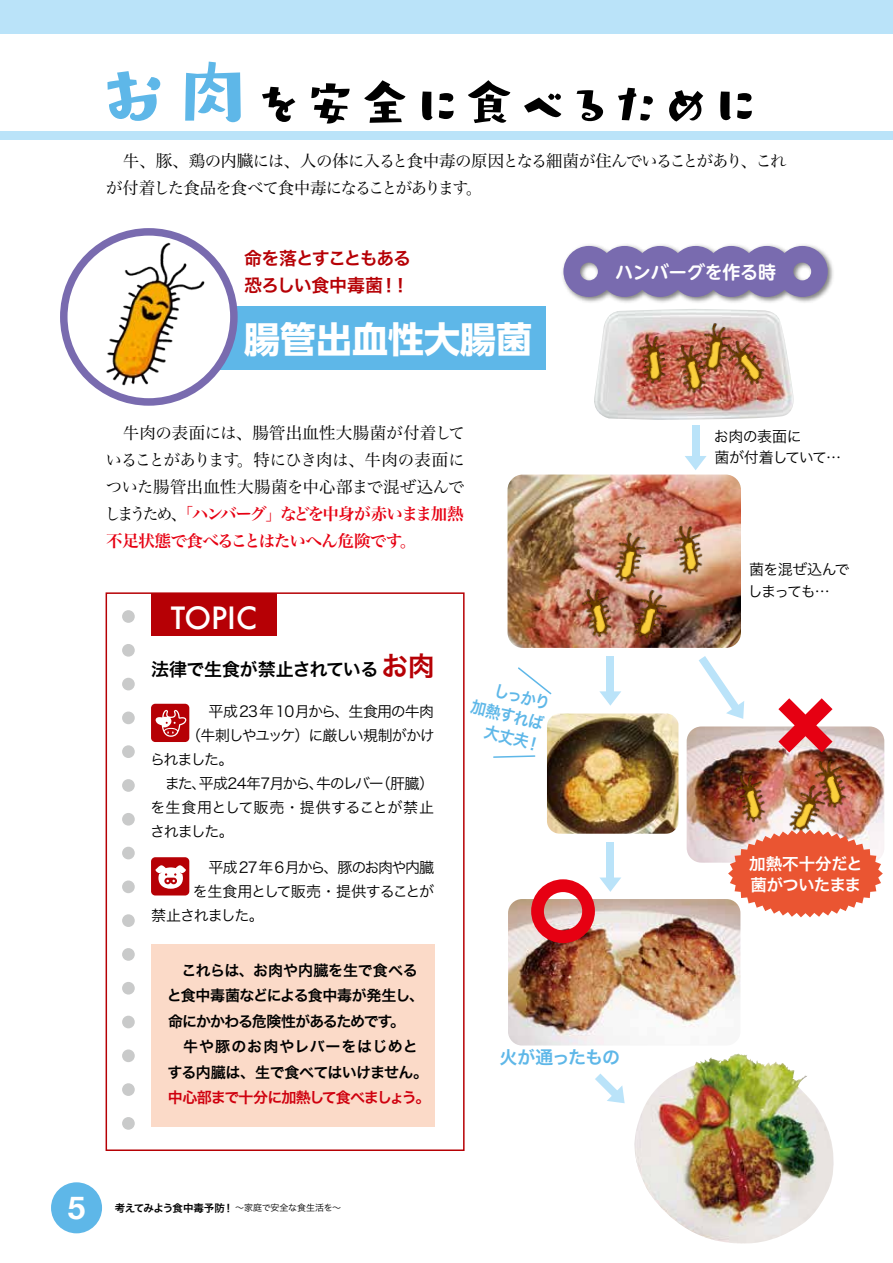
<style>
.page{position:relative;width:893px;height:1263px;background:#fff}
.page>*{position:absolute;margin:0;border:0;box-sizing:border-box;transform-origin:0 0}
.t1{font:52.5px "Baby Pop Std EB";letter-spacing:-.04em;color:#000}
.t2{font:700 36px "UD Shin Go Pro";color:#fff}
.t3{font:700 31.5px "Helvetica Neue";color:#fff}
.t4{font:500 30px "Futura";letter-spacing:-.005em;color:#fff}
.t5{font:18px/27px "Hira Kaku Pro W6";letter-spacing:-.075em;color:#b60005}
.t6{font:18px "Hira Kaku Pro W6";letter-spacing:-.02em;color:#000}
.t7{font:700 18px "UD Shin M Go Pro De";letter-spacing:-.01em;color:#fff}
.t8{font:18px "Hira Kaku Pro W6";letter-spacing:-.06em;color:#5eb7e8}
.t9{font:16.5px/27px "Hira Min Pro W3";letter-spacing:-.05em;color:#000}
.t10{font:16.5px/27px "Hira Min Pro W6";letter-spacing:-.05em;color:#e60012}
.t11{font:16.5px/21px "Hira Kaku Pro W6";letter-spacing:-.03em;color:#fff}
.t12{font:16.5px/21px "Hira Kaku Pro W6";color:#5eb7e8;text-align:right;scale:.92 1}
.t13{font:15px/21px "Hira Kaku Pro W3";letter-spacing:-.065em;color:#000}
.t14{font:15px/25.5px "Hira Kaku Pro W6";letter-spacing:-.03em;color:#000}
.t15{font:15px/25.5px "Hira Kaku Pro W6";color:#000;text-align:center}
.t16{font:15px "Hira Kaku Pro W3";letter-spacing:.005em;color:#000}
.t17{font:15px "Hira Kaku Pro W6";letter-spacing:-.07em;color:#cf000e}
.t18{font:15px "Hira Kaku Pro W3";letter-spacing:-.09em;color:#000}
.t19{font:15px/21px "Hira Kaku Pro W3";letter-spacing:-.035em;color:#000}
.t20{font:10.5px "Hira Kaku Pro W6";letter-spacing:-.045em;color:#000}
.s1{font-size:78.75px;color:#5eb7e8}
.s2{font-family:"Hira Min Pro W3";color:#000}
.s3{font-size:27px;color:#b60005}
.s4{font-family:"Hira Kaku Pro W3";font-size:9px}
</style>
<div class="page">
<img style="left:687px;top:726px;width:197px;height:137px">
<div style="left:151px;top:593px;width:126px;height:43px;background:#b60005"></div>
<div style="left:205px;top:306px;width:340px;height:64px;background:#5eb7e8"></div>
<img style="left:594px;top:309px;width:200px;height:111px">
<svg style="left:64px;top:232px;width:170px;height:170px"></svg>
<div style="left:60px;top:228px;width:178px;height:178px;border:8px solid #796baf;border-radius:50%"></div>
<div style="left:106px;top:592px;width:359px;height:559px;border:2px solid #b60005"></div>
<div style="left:122px;top:610px;width:13px;height:13px;background:#c9caca;border-radius:50%"></div>
<div style="left:122px;top:644px;width:13px;height:13px;background:#c9caca;border-radius:50%"></div>
<div style="left:122px;top:678px;width:13px;height:12px;background:#c9caca;border-radius:50%"></div>
<div style="left:122px;top:711px;width:13px;height:13px;background:#c9caca;border-radius:50%"></div>
<div style="left:122px;top:745px;width:13px;height:13px;background:#c9caca;border-radius:50%"></div>
<div style="left:122px;top:779px;width:13px;height:13px;background:#c9caca;border-radius:50%"></div>
<div style="left:122px;top:813px;width:13px;height:12px;background:#c9caca;border-radius:50%"></div>
<div style="left:122px;top:847px;width:13px;height:12px;background:#c9caca;border-radius:50%"></div>
<div style="left:122px;top:880px;width:13px;height:13px;background:#c9caca;border-radius:50%"></div>
<div style="left:122px;top:914px;width:13px;height:13px;background:#c9caca;border-radius:50%"></div>
<div style="left:122px;top:948px;width:13px;height:13px;background:#c9caca;border-radius:50%"></div>
<div style="left:122px;top:982px;width:13px;height:12px;background:#c9caca;border-radius:50%"></div>
<div style="left:122px;top:1016px;width:13px;height:12px;background:#c9caca;border-radius:50%"></div>
<div style="left:122px;top:1049px;width:13px;height:13px;background:#c9caca;border-radius:50%"></div>
<div style="left:122px;top:1083px;width:13px;height:13px;background:#c9caca;border-radius:50%"></div>
<div style="left:122px;top:1117px;width:13px;height:13px;background:#c9caca;border-radius:50%"></div>
<div style="left:151px;top:945px;width:283px;height:182px;background:#fbdac8"></div>
<svg style="left:778px;top:698px;width:54px;height:54px"></svg>
<img style="left:83px;top:237px;width:134px;height:163px">
<img style="left:507px;top:474px;width:234px;height:174px">
<img style="left:663px;top:334px;width:57px;height:72px">
<img style="left:628px;top:326px;width:50px;height:69px">
<img style="left:691px;top:317px;width:46px;height:66px">
<img style="left:711px;top:326px;width:71px;height:74px">
<img style="left:603px;top:526px;width:49px;height:56px">
<img style="left:661px;top:516px;width:55px;height:70px">
<img style="left:626px;top:582px;width:49px;height:66px">
<img style="left:569px;top:578px;width:57px;height:70px">
<img style="left:780px;top:774px;width:56px;height:56px">
<img style="left:801px;top:749px;width:60px;height:73px">
<img style="left:722px;top:763px;width:58px;height:72px">
<div style="left:692px;top:425px;width:7px;height:38px;background:#bae3f9"></div>
<svg style="left:685px;top:456px;width:22px;height:14px"></svg>
<div style="left:606px;top:656px;width:8px;height:42px;background:#bae3f9"></div>
<svg style="left:599px;top:691px;width:22px;height:15px"></svg>
<svg style="left:699px;top:656px;width:45px;height:63px"></svg>
<div style="left:606px;top:842px;width:8px;height:43px;background:#bae3f9"></div>
<img style="left:508px;top:899px;width:232px;height:146px">
<svg style="left:531px;top:877px;width:90px;height:66px"></svg>
<img style="left:634px;top:1054px;width:200px;height:190px">
<img style="left:562px;top:244px;width:271px;height:59px">
<svg style="left:563px;top:246px;width:265px;height:51px;background:#877bb4"></svg>
<svg style="left:493px;top:755px;width:43px;height:3px"></svg>
<svg style="left:518px;top:667px;width:34px;height:28px"></svg>
<svg style="left:595px;top:1073px;width:30px;height:30px"></svg>
<div style="left:151px;top:704px;width:38px;height:38px;background:#b60005;border-radius:4px"></div>
<div style="left:151px;top:857px;width:38px;height:38px;background:#b60005;border-radius:4px"></div>
<svg style="left:155px;top:865px;width:31px;height:24px"></svg>
<div style="left:0;top:131px;width:893px;height:9px;background:#bae3f9"></div>
<div style="left:0;top:0;width:893px;height:34px;background:#bae3f9"></div>
<svg style="left:156px;top:710px;width:30px;height:27px"></svg>
<svg style="left:728px;top:830px;width:155px;height:87px"></svg>
<img style="left:547px;top:713px;width:131px;height:121px">
<div style="left:51px;top:1182px;width:51px;height:51px;background:#5eb7e8;border-radius:50%"></div>
<h1 class="t1" style="left:93px;top:62px;width:669px"><span class="s1">お肉</span>を安全に食べるために</h1>
<p class="t9" style="left:106px;top:146px;width:682px">　牛、豚、鶏の内臓には、人の体に入ると食中毒の原因となる細菌が住んでいることがあり、これが付着した食品を食べて食中毒になることがあります。</p>
<p class="t5" style="left:244px;top:244px;width:168px">命を落とすこともある恐ろしい食中毒菌！！</p>
<h2 class="t2" style="left:244px;top:310px;width:290px">腸管出血性大腸菌</h2>
<p class="t9" style="left:106px;top:418px;width:361px;text-align:justify">　牛肉の表面には、腸管出血性大腸菌が付着していることがあります。特にひき肉は、牛肉の表面についた腸管出血性大腸菌を中心部まで混ぜ込んで</p>
<p class="t10" style="left:104px;top:499px;width:361px"><span class="s2">しまうため、</span>「ハンバーグ」などを中身が赤いまま加熱不足状態で食べることはたいへん危険です。</p>
<h3 class="t4" style="left:171px;top:597px;width:88px">TOPIC</h3>
<p class="t6" style="left:151px;top:653px;width:285px">法律で生食が禁止されている<span class="s3">お肉</span></p>
<p class="t13" style="left:209px;top:700px;width:227px">平成23年10月から、生食用の牛肉</p>
<p class="t18" style="left:186px;top:722px;width:250px">（牛刺しやユッケ）に厳しい規制がかけ</p>
<p class="t13" style="left:150px;top:748px;width:85px">られました。</p>
<p class="t13" style="left:151px;top:772px;width:284px">　また、平成24年7月から、牛のレバー（肝臓）</p>
<p class="t16" style="left:150px;top:794px;width:285px">を生食用として販売・提供することが禁止</p>
<p class="t13" style="left:150px;top:820px;width:85px">されました。</p>
<p class="t13" style="left:209px;top:855px;width:227px">平成27年6月から、豚のお肉や内臓</p>
<p class="t13" style="left:193px;top:879px;width:243px">を生食用として販売・提供することが</p>
<p class="t13" style="left:151px;top:903px;width:114px">禁止されました。</p>
<p class="t12" style="left:479px;top:675px;width:85px;rotate:14deg">しっかり<br>加熱すれば大丈夫！</p>
<p class="t7" style="left:615px;top:258px;width:163px">ハンバーグを作る時</p>
<p class="t19" style="left:714px;top:424px;width:129px">お肉の表面に<br>菌が付着していて…</p>
<p class="t13" style="left:748px;top:558px;width:103px">菌を混ぜ込んでしまっても…</p>
<p class="t11" style="left:749px;top:852px;width:115px">加熱不十分だと菌がついたまま</p>
<p class="t14" style="left:167px;top:956px;width:259px">　これらは、お肉や内臓を生で食べると食中毒菌などによる食中毒が発生し、命にかかわる危険性があるためです。</p>
<p class="t15" style="left:168px;top:1033px;width:262px">牛や豚のお肉やレバーをはじめと<br>する内臓は、生で食べてはいけません。</p>
<p class="t17" style="left:168px;top:1084px;width:264px">中心部まで十分に加熱して食べましょう。</p>
<h3 class="t3" style="left:68px;top:1183px;width:19px">5</h3>
<p class="t20" style="left:115px;top:1198px;width:228px">考えてみよう食中毒予防！<span class="s4">～家庭で安全な食生活を～</span></p>
<p class="t8" style="left:499px;top:1041px;width:122px">火が通ったもの</p>
</div>
